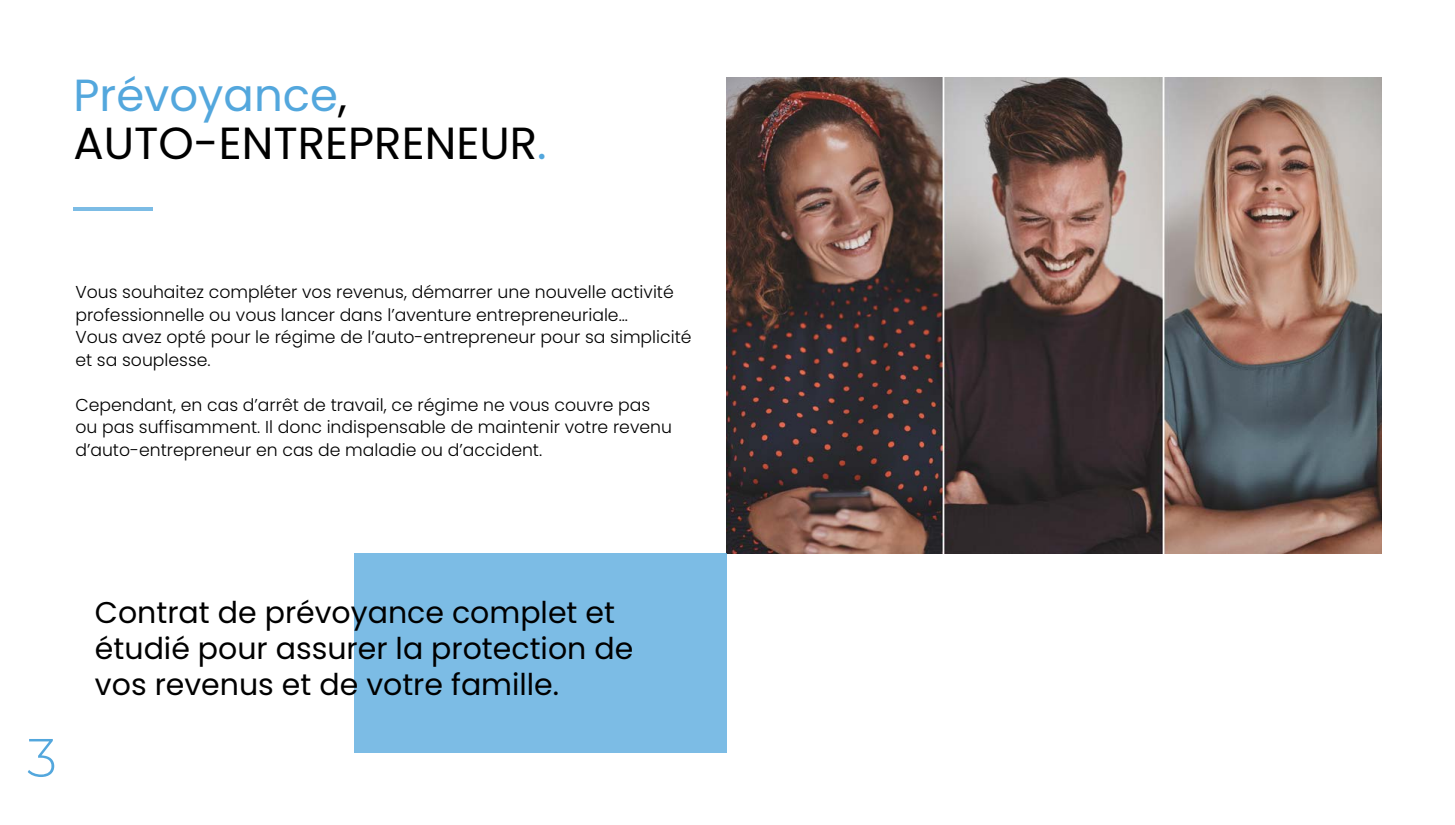
<style>
.page{position:relative;width:1455px;height:825px;background:#fff}
.page>*{position:absolute;margin:0;border:0;box-sizing:border-box;transform-origin:0 0}
.t1{font:300 54px "Montserrat";color:#53a7dd}
.t2{font:45px "Poppins";color:#000}
.t3{font:45px "Poppins";color:#53a7dd}
.t4{font:30px/36px "Poppins";color:#000}
.t5{font:300 17.25px/22.5px "Poppins";color:#000}
.s1{color:#000}
.s2{color:#53a7dd}
</style>
<div class="page">
<img style="left:727px;top:78px;width:654px;height:475px">
<div style="left:354px;top:553px;width:373px;height:200px;background:#7cbce5"></div>
<hr style="left:74px;top:207px;width:79px;height:3px;background:#53a7dd">
<h2 class="t3" style="left:74px;top:69px;width:275px">Prévoyance<span class="s1">,</span></h2>
<h2 class="t2" style="left:74px;top:117px;width:475px">AUTO-ENTREPRENEUR<span class="s2">.</span></h2>
<p class="t5" style="left:75px;top:281px;width:618px">Vous souhaitez compléter vos revenus, démarrer une nouvelle activité professionnelle ou vous lancer dans l’aventure entrepreneuriale...<br>Vous avez opté pour le régime de l’auto-entrepreneur pour sa simplicité et sa souplesse.</p>
<p class="t5" style="left:75px;top:394px;width:598px">Cependant, en cas d’arrêt de travail, ce régime ne vous couvre pas ou pas suffisamment. Il donc indispensable de maintenir votre revenu d’auto-entrepreneur en cas de maladie ou d’accident.</p>
<h1 class="t1" style="left:27px;top:721px;width:32px">3</h1>
<h3 class="t4" style="left:95px;top:595px;width:540px">Contrat de prévoyance complet et étudié pour assurer la protection de vos revenus et de votre famille.</h3>
</div>
